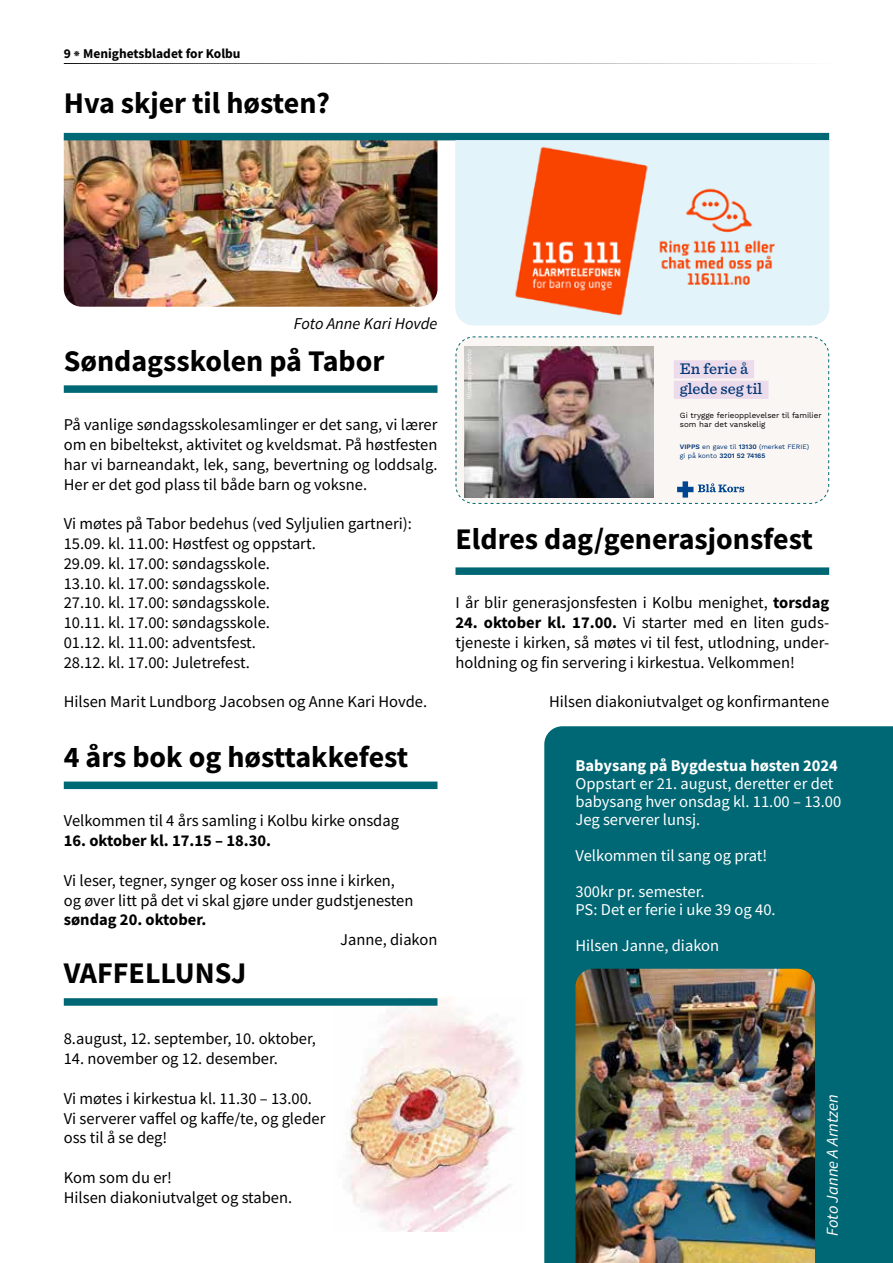
<style>
.page{position:relative;width:893px;height:1263px;background:#fff}
.page>*{position:absolute;margin:0;border:0;box-sizing:border-box;transform-origin:0 0}
.t1{font:700 30px "Source Sans Pro";color:#000}
.t2{font:700 30px "Source Sans Pro";color:#020203}
.t3{font:16.5px/19.8px "Source Sans Pro";color:#000}
.t4{font:16.5px/18px "Source Sans Pro";color:#fff}
.t5{font:700 16.5px "Source Sans Pro";color:#000}
.t6{font:700 16.5px "Source Sans Pro";color:#fff}
.t7{font:italic 16.5px "Source Sans Pro";color:#000}
.t8{font:italic 16.5px "Source Sans Pro";color:#fff}
.t9{font:500 16.05px/20.4px "Sentinel";color:#033878}
.t10{font:700 13.5px "Source Sans Pro";color:#020203}
.t11{font:7.95px/9.4px "Work Sans";color:#000}
.t12{font:6.75px/9.6px "Work Sans";color:#033878}
.t13{font:6.3px "Work Sans";color:#fff}
.s1{font-family:"Times New Roman"}
.s2{font-weight:600}
.s3{font-weight:700}
</style>
<div class="page">
<img style="left:348px;top:998px;width:173px;height:233px">
<img style="left:64px;top:140px;width:373px;height:167px">
<div style="left:455px;top:567px;width:374px;height:8px;background:#006774"></div>
<div style="left:64px;top:385px;width:373px;height:8px;background:#006774"></div>
<div style="left:64px;top:998px;width:373px;height:8px;background:#006774"></div>
<div style="left:64px;top:781px;width:373px;height:8px;background:#006774"></div>
<div style="left:544px;top:726px;width:349px;height:537px;background:#006774"></div>
<div style="left:64px;top:133px;width:765px;height:7px;background:#006774"></div>
<img style="left:455px;top:336px;width:374px;height:168px">
<img style="left:575px;top:969px;width:240px;height:294px">
<img style="left:455px;top:140px;width:374px;height:185px">
<p class="t10" style="left:64px;top:44px;width:178px">9 <span class="s1">⁕</span> Menighetsbladet for Kolbu</p>
<h1 class="t1" style="left:64px;top:83px;width:268px">Hva skjer til høsten?</h1>
<p class="t7" style="left:294px;top:313px;width:145px">Foto Anne Kari Hovde</p>
<h1 class="t1" style="left:64px;top:341px;width:322px">Søndagsskolen på Tabor</h1>
<p class="t3" style="left:64px;top:415px;width:375px;text-align:justify">På vanlige søndagsskolesamlinger er det sang, vi lærer om en bibeltekst, aktivitet og kveldsmat. På høstfesten har vi barneandakt, lek, sang, bevertning og loddsalg.<br>Her er det god plass til både barn og voksne.</p>
<p class="t3" style="left:64px;top:514px;width:350px">Vi møtes på Tabor bedehus (ved Syljulien gartneri):<br>15.09. kl. 11.00: Høstfest og oppstart.<br>29.09. kl. 17.00: søndagsskole.<br>13.10. kl. 17.00: søndagsskole.<br>27.10. kl. 17.00: søndagsskole.<br>10.11. kl. 17.00: søndagsskole.<br>01.12. kl. 11.00: adventsfest.<br>28.12. kl. 17.00: Juletrefest.</p>
<p class="t3" style="left:64px;top:692px;width:365px">Hilsen Marit Lundborg Jacobsen og Anne Kari Hovde.</p>
<h1 class="t1" style="left:64px;top:737px;width:346px">4 års bok og høsttakkefest</h1>
<p class="t3" style="left:64px;top:811px;width:337px">Velkommen til 4 års samling i Kolbu kirke onsdag</p>
<p class="t5" style="left:64px;top:829px;width:209px">16. oktober kl. 17.15 – 18.30.</p>
<p class="t3" style="left:64px;top:870px;width:351px">Vi leser, tegner, synger og koser oss inne i kirken, og øver litt på det vi skal gjøre under gudstjenesten</p>
<p class="t5" style="left:64px;top:909px;width:144px">søndag 20. oktober.</p>
<p class="t3" style="left:340px;top:930px;width:99px">Janne, diakon</p>
<h1 class="t2" style="left:64px;top:952px;width:184px">VAFFELLUNSJ</h1>
<p class="t13" style="left:464px;top:399px;width:51px;rotate:-90deg">Illustrasjonsfoto</p>
<p class="t9" style="left:680px;top:358px;width:84px">En ferie å glede seg til</p>
<p class="t11" style="left:680px;top:410px;width:143px">Gi trygge ferieopplevelser til familier som har det vanskelig</p>
<p class="t12" style="left:680px;top:441px;width:131px"><span class="s2">VIPPS</span> en gave til <span class="s2">13130</span> (merket FERIE) gi på konto <span class="s2">3201 52 74165</span></p>
<h1 class="t1" style="left:455px;top:519px;width:359px">Eldres dag/generasjonsfest</h1>
<p class="t3" style="left:455px;top:593px;width:375px">I år blir generasjonsfesten i Kolbu menighet, <span class="s3">torsdag</span></p>
<p class="t3" style="left:455px;top:613px;width:375px;text-align:justify"><span class="s3">24. oktober kl. 17.00.</span> Vi starter med en liten guds&shy;tjeneste i kirken, så møtes vi til fest, utlodning, under&shy;holdning og fin servering i kirkestua. Velkommen!</p>
<p class="t3" style="left:549px;top:692px;width:282px">Hilsen diakoniutvalget og konfirmantene</p>
<p class="t6" style="left:575px;top:755px;width:264px">Babysang på Bygdestua høsten 2024</p>
<p class="t4" style="left:575px;top:775px;width:267px">Oppstart er 21. august, deretter er det babysang hver onsdag kl. 11.00 – 13.00<br>Jeg serverer lunsj.</p>
<p class="t4" style="left:575px;top:838px;width:193px;line-height:36px">Velkommen til sang og prat!<br>300kr pr. semester.</p>
<p class="t4" style="left:575px;top:892px;width:202px;line-height:36px">PS: Det er ferie i uke 39 og 40.<br>Hilsen Janne, diakon</p>
<p class="t3" style="left:64px;top:1029px;width:254px">8.august, 12. september, 10. oktober,</p>
<p class="t3" style="left:64px;top:1049px;width:216px">14. november og 12. desember.</p>
<p class="t3" style="left:64px;top:1088px;width:263px">Vi møtes i kirkestua kl. 11.30 – 13.00.<br>Vi serverer vaffel og kaffe/te, og gleder oss til å se deg!</p>
<p class="t3" style="left:64px;top:1167px;width:230px">Kom som du er!<br>Hilsen diakoniutvalget og staben.</p>
<p class="t8" style="left:822px;top:1235px;width:143px;rotate:-90deg">Foto Janne A Arntzen</p>
</div>
